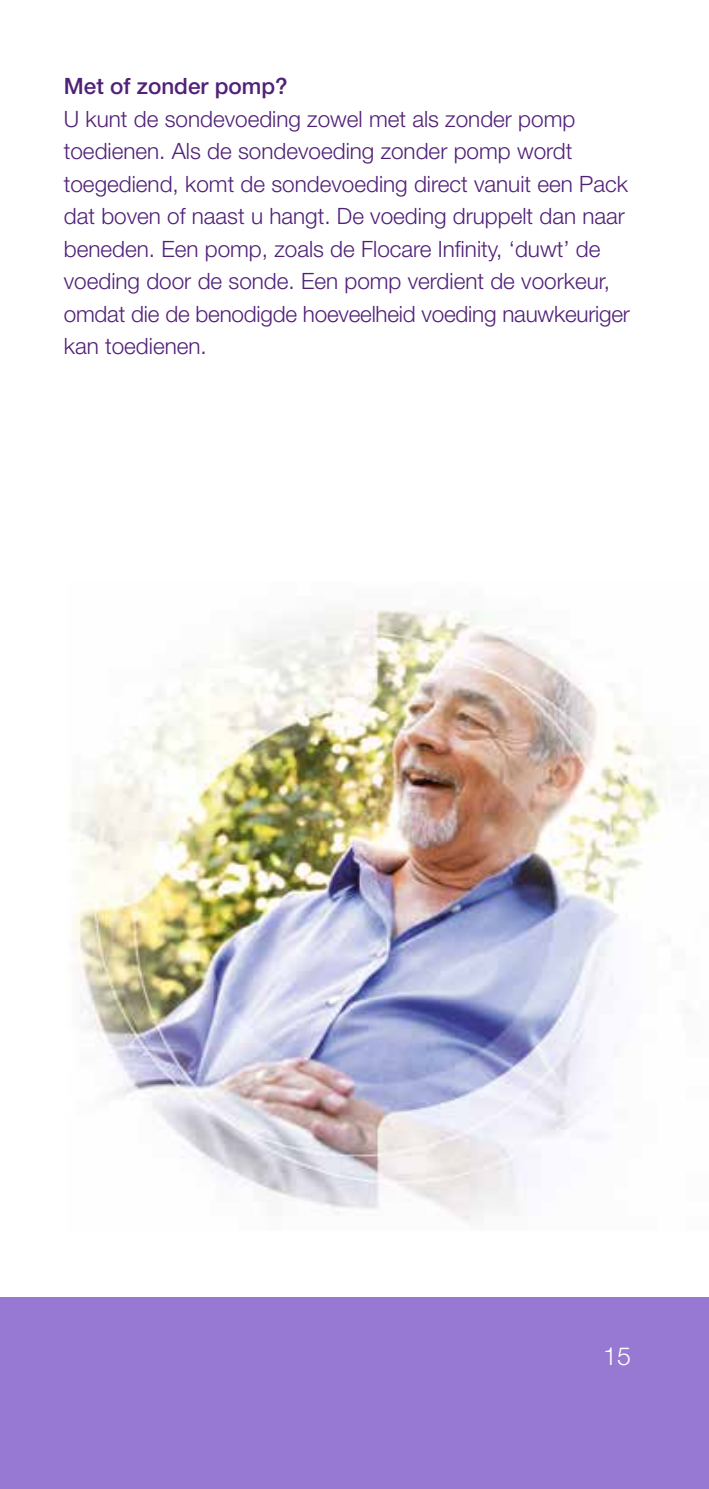
<style>
.page{position:relative;width:709px;height:1489px;background:#fff}
.page>*{position:absolute;margin:0;border:0;box-sizing:border-box;transform-origin:0 0}
.t1{font:300 25px "Helvetica Neue LT Std";color:#fff}
.t2{font:300 22.5px/32.5px "Helvetica Neue LT Std";color:#512178}
.t3{font:500 22.5px "Helvetica Neue LT Std";color:#512178}
</style>
<div class="page">
<div style="left:0;top:1297px;width:709px;height:191px;background:#9778d3"></div>
<img style="left:71px;top:610px;width:602px;height:611px">
<p class="t3" style="left:64px;top:73px;width:225px">Met of zonder pomp?</p>
<p class="t2" style="left:64px;top:102px;width:567px">U kunt de sondevoeding zowel met als zonder pomp toedienen. Als de sondevoeding zonder pomp wordt toegediend, komt de sondevoeding direct vanuit een Pack dat boven of naast u hangt. De voeding druppelt dan naar beneden. Een pomp, zoals de Flocare Infinity, ‘duwt’ de voeding door de sonde. Een pomp verdient de voorkeur, omdat die de benodigde hoeveelheid voeding nauwkeuriger kan toedienen.</p>
<p class="t1" style="left:603px;top:1340px;width:29px">15</p>
</div>
